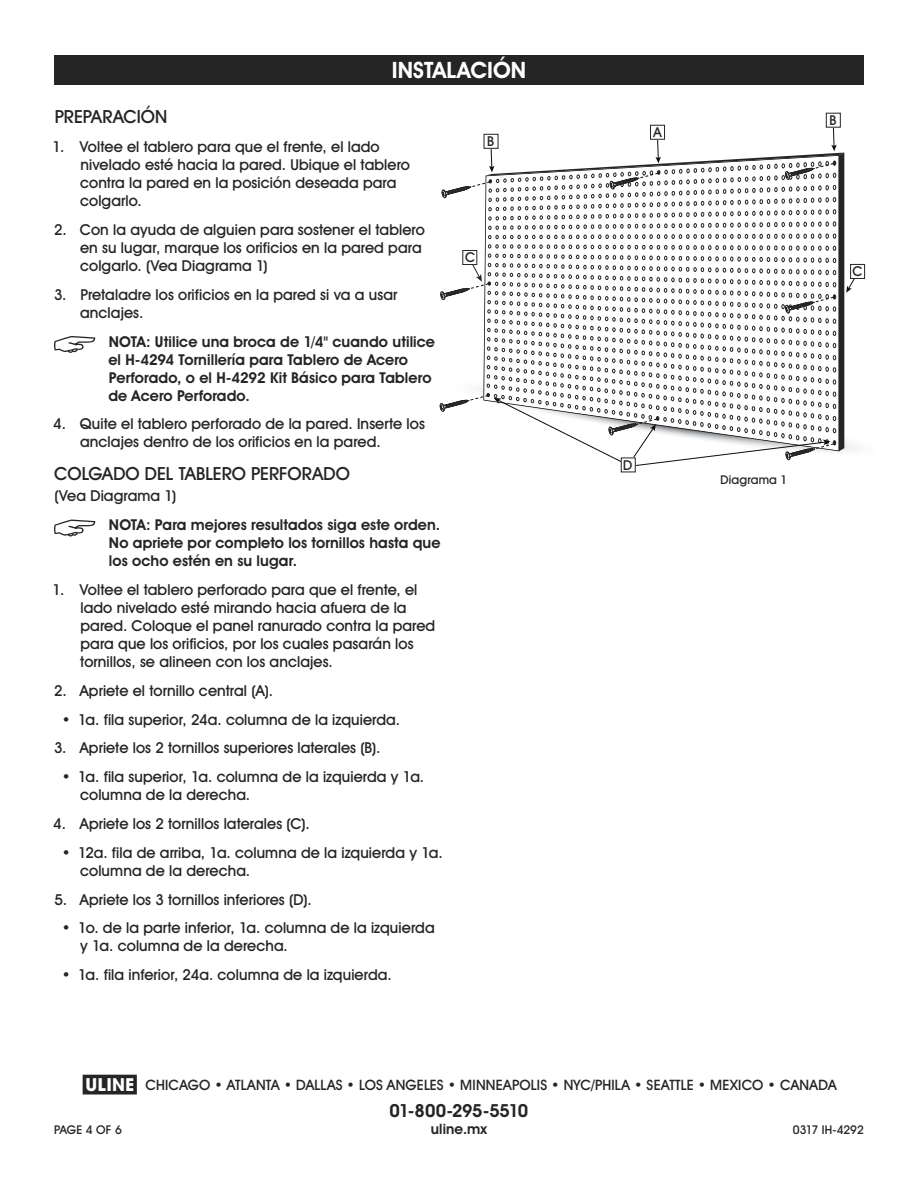
<style>
.page{position:relative;width:918px;height:1188px;background:#fff}
.page>*{position:absolute;margin:0;border:0;box-sizing:border-box;transform-origin:0 0}
.t1{font:700 22.5px "Uline Two Knine";letter-spacing:.005em;color:#fff}
.t2{font:18px "Uline Two Knine";color:#252525}
.t3{font:700 18px "Uline Two Knine";letter-spacing:-.025em;color:#252525}
.t4{font:15px/18px "Uline Two Knine";letter-spacing:.005em;color:#252525}
.t5{font:700 15px/18px "Uline Two Knine";letter-spacing:.005em;color:#252525}
.t6{font:14.25px "Uline Two Knine";letter-spacing:.01em;color:#252525}
.t7{font:700 14.25px "Uline Two Knine";letter-spacing:.01em;color:#252525}
.t8{font:13.65px "Uline Two Knine";color:#252525}
.t9{font:12px "Uline Two Knine";letter-spacing:.005em;color:#252525}
.s1{font-size:18px}
</style>
<div class="page">
<div style="left:54px;top:55px;width:810px;height:30px;background:#252525"></div>
<svg style="left:54px;top:336px;width:41px;height:17px"></svg>
<svg style="left:54px;top:520px;width:41px;height:17px"></svg>
<div style="left:826px;top:113px;width:14px;height:14px;border:1px solid #252525"></div>
<svg style="left:439px;top:123px;width:427px;height:345px"></svg>
<h1 class="t1" style="left:392px;top:56px;width:136px">INSTALACIÓN</h1>
<p class="t2" style="left:55px;top:106px;width:114px">PREPARACIÓN</p>
<p class="t4" style="left:80px;top:138px;width:331px;text-indent:-27px">1. Voltee el tablero para que el frente, el lado nivelado esté hacia la pared. Ubique el tablero contra la pared en la posición deseada para colgarlo.</p>
<p class="t4" style="left:80px;top:221px;width:346px;text-indent:-26px">2. Con la ayuda de alguien para sostener el tablero en su lugar, marque los orificios en la pared para colgarlo. (Vea Diagrama 1)</p>
<p class="t4" style="left:80px;top:285px;width:319px;text-indent:-26px">3. Pretaladre los orificios en la pared si va a usar anclajes.</p>
<p class="t5" style="left:108px;top:332px;width:328px">NOTA: Utilice una broca de 1/4" cuando utilice el H-4294 Tornillería para Tablero de Acero Perforado, o el H-4292 Kit Básico para Tablero de Acero Perforado.</p>
<p class="t4" style="left:80px;top:415px;width:346px;text-indent:-27px">4. Quite el tablero perforado de la pared. Inserte los anclajes dentro de los orificios en la pared.</p>
<p class="t2" style="left:54px;top:462px;width:297px">COLGADO DEL TABLERO PERFORADO</p>
<p class="t4" style="left:55px;top:487px;width:123px">(Vea Diagrama 1)</p>
<p class="t5" style="left:109px;top:516px;width:333px;text-align:justify">NOTA: Para mejores resultados siga este orden.<br>No apriete por completo los tornillos hasta que los ocho estén en su lugar.</p>
<p class="t4" style="left:80px;top:581px;width:356px;text-indent:-28px">1. Voltee el tablero perforado para que el frente, el lado nivelado esté mirando hacia afuera de la pared. Coloque el panel ranurado contra la pared para que los orificios, por los cuales pasarán los tornillos, se alineen con los anclajes.</p>
<p class="t4" style="left:54px;top:681px;width:220px">2. Apriete el tornillo central (A).</p>
<p class="t4" style="left:62px;top:710px;width:340px">• 1a. fila superior, 24a. columna de la izquierda.</p>
<p class="t4" style="left:54px;top:739px;width:328px">3. Apriete los 2 tornillos superiores laterales (B).</p>
<p class="t4" style="left:80px;top:768px;width:346px;text-indent:-18px">• 1a. fila superior, 1a. columna de la izquierda y 1a. columna de la derecha.</p>
<p class="t4" style="left:53px;top:815px;width:258px">4. Apriete los 2 tornillos laterales (C).</p>
<p class="t4" style="left:80px;top:843px;width:364px;text-indent:-18px">• 12a. fila de arriba, 1a. columna de la izquierda y 1a. columna de la derecha.</p>
<p class="t4" style="left:54px;top:890px;width:259px">5. Apriete los 3 tornillos inferiores (D).</p>
<p class="t4" style="left:80px;top:919px;width:356px;text-indent:-18px">• 1o. de la parte inferior, 1a. columna de la izquierda y 1a. columna de la derecha.</p>
<p class="t4" style="left:62px;top:966px;width:331px">• 1a. fila inferior, 24a. columna de la izquierda.</p>
<p class="t8" style="left:487px;top:133px;width:8px">B</p>
<p class="t8" style="left:465px;top:249px;width:12px">C</p>
<p class="t8" style="left:654px;top:124px;width:10px">A</p>
<p class="t8" style="left:829px;top:112px;width:8px">B</p>
<p class="t8" style="left:852px;top:263px;width:12px">C</p>
<p class="t8" style="left:623px;top:457px;width:11px">D</p>
<p class="t9" style="left:720px;top:473px;width:68px">Diagrama 1</p>
<p class="t6" style="left:83px;top:1076px;width:755px"><span class="s1">π</span> CHICAGO • ATLANTA • DALLAS • LOS ANGELES • MINNEAPOLIS • NYC/PHILA • SEATTLE • MEXICO • CANADA</p>
<p class="t3" style="left:390px;top:1099px;width:140px">01-800-295-5510</p>
<p class="t7" style="left:431px;top:1120px;width:58px">uline.mx</p>
<p class="t9" style="left:54px;top:1122px;width:69px">PAGE 4 OF 6</p>
<p class="t9" style="left:793px;top:1122px;width:73px">0317 IH-4292</p>
</div>
